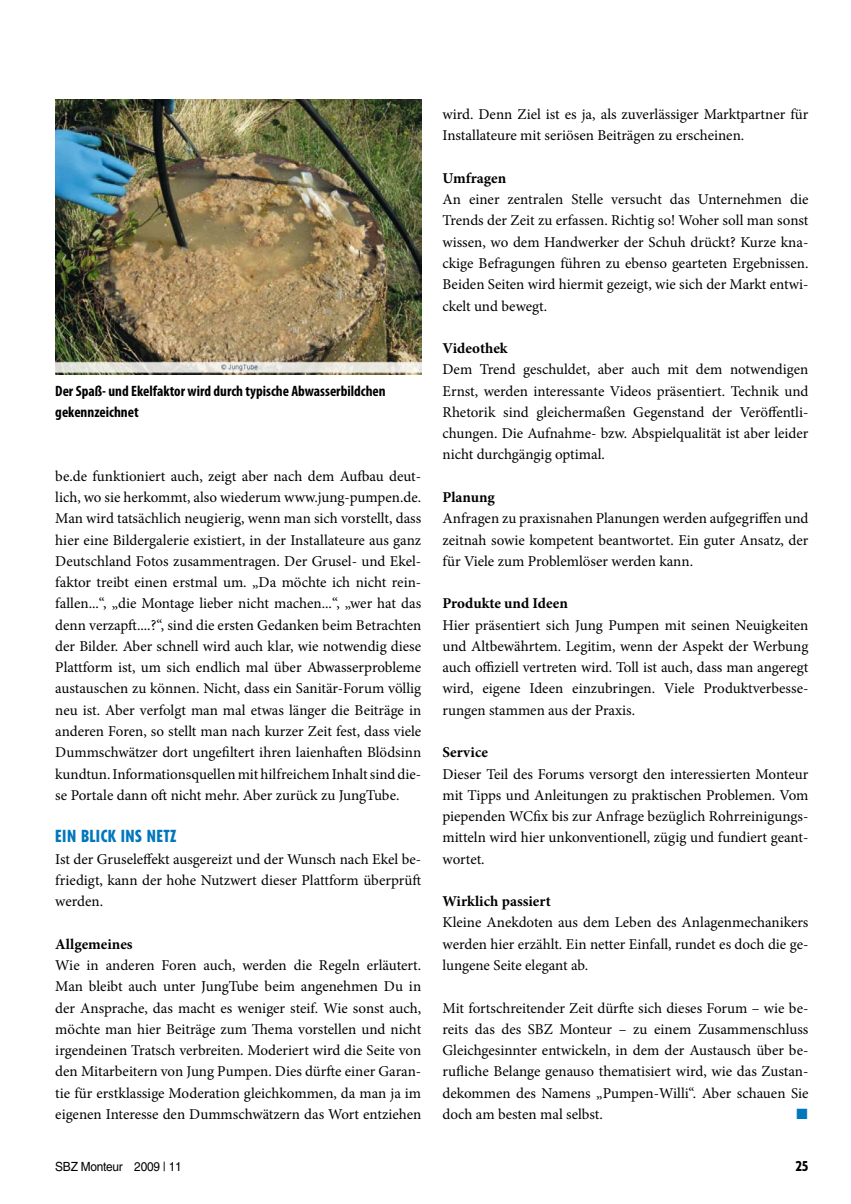
<style>
.page{position:relative;width:851px;height:1204px;background:#fff}
.page>*{position:absolute;margin:0;border:0;box-sizing:border-box;transform-origin:0 0}
.t1{font:800 condensed 16.5px "Tempo Std";letter-spacing:.03em;color:#0076bd}
.t2{font:15px/21.3px "Minion Pro";color:#000;text-align:justify}
.t3{font:700 15px "Minion Pro";color:#000}
.t4{font:700 condensed 15px/21.3px "Myriad Pro";color:#000}
.t5{font:800 condensed 13.5px "Tempo Std";color:#000}
.t6{font:12.6px "Helvetica LT Std";letter-spacing:-.02em;color:#000;scale:.94 1}
</style>
<div class="page">
<img style="left:55px;top:100px;width:366px;height:274px">
<p class="t4" style="left:55px;top:379px;width:332px">Der Spaß- und Ekelfaktor wird durch typische Abwasserbildchen gekennzeichnet</p>
<p class="t2" style="left:55px;top:465px;width:367px">be.de funktioniert auch, zeigt aber nach dem Aufbau deut&shy;lich, wo sie herkommt, also wiederum www.jung--pumpen.de.<br>Man wird tatsächlich neugierig, wenn man sich vorstellt, dass hier eine Bildergalerie existiert, in der Installateure aus ganz Deutschland Fotos zusammentragen. Der Grusel- und Ekel&shy;faktor treibt einen erstmal um. „Da möchte ich nicht rein&shy;fallen...“, „die Montage lieber nicht machen...“, „wer hat das denn verzapft....?“, sind die ersten Gedanken beim Betrachten der Bilder. Aber schnell wird auch klar, wie notwendig diese Plattform ist, um sich endlich mal über Abwasserprobleme austauschen zu können. Nicht, dass ein Sanitär-Forum völlig neu ist. Aber verfolgt man mal etwas länger die Beiträge in anderen Foren, so stellt man nach kurzer Zeit fest, dass viele Dummschwätzer dort ungefiltert ihren laienhaften Blödsinn kundtun. Informationsquellen mit hilfreichem Inhalt sind die&shy;se Portale dann oft nicht mehr. Aber zurück zu JungTube.</p>
<p class="t1" style="left:55px;top:825px;width:122px">EIN BLICK INS NETZ</p>
<p class="t2" style="left:55px;top:848px;width:367px">Ist der Gruseleffekt ausgereizt und der Wunsch nach Ekel be&shy;friedigt, kann der hohe Nutzwert dieser Plattform überprüft werden.</p>
<p class="t3" style="left:55px;top:933px;width:79px">Allgemeines</p>
<p class="t2" style="left:55px;top:954px;width:367px">Wie in anderen Foren auch, werden die Regeln erläutert.<br>Man bleibt auch unter JungTube beim angenehmen Du in der Ansprache, das macht es weniger steif. Wie sonst auch, möchte man hier Beiträge zum Thema vorstellen und nicht irgendeinen Tratsch verbreiten. Moderiert wird die Seite von den Mitarbeitern von Jung Pumpen. Dies dürfte einer Garan&shy;tie für erstklassige Moderation gleichkommen, da man ja im eigenen Interesse den Dummschwätzern das Wort entziehen</p>
<p class="t2" style="left:442px;top:104px;width:367px">wird. Denn Ziel ist es ja, als zuverlässiger Marktpartner für<br>Installateure mit seriösen Beiträgen zu erscheinen.</p>
<p class="t3" style="left:442px;top:167px;width:65px">Umfragen</p>
<p class="t2" style="left:442px;top:189px;width:367px">An einer zentralen Stelle versucht das Unternehmen die Trends der Zeit zu erfassen. Richtig so! Woher soll man sonst wissen, wo dem Handwerker der Schuh drückt? Kurze kna&shy;ckige Befragungen führen zu ebenso gearteten Ergebnissen.<br>Beiden Seiten wird hiermit gezeigt, wie sich der Markt entwi&shy;ckelt und bewegt.</p>
<p class="t3" style="left:442px;top:338px;width:66px">Videothek</p>
<p class="t2" style="left:442px;top:359px;width:367px">Dem Trend geschuldet, aber auch mit dem notwendigen Ernst, werden interessante Videos präsentiert. Technik und Rhetorik sind gleichermaßen Gegenstand der Veröffentli&shy;chungen. Die Aufnahme- bzw. Abspielqualität ist aber leider nicht durchgängig optimal.</p>
<p class="t3" style="left:442px;top:486px;width:54px">Planung</p>
<p class="t2" style="left:442px;top:508px;width:367px">Anfragen zu praxisnahen Planungen werden aufgegriffen und zeitnah sowie kompetent beantwortet. Ein guter Ansatz, der für Viele zum Problemlöser werden kann.</p>
<p class="t3" style="left:442px;top:593px;width:127px">Produkte und Ideen</p>
<p class="t2" style="left:442px;top:614px;width:367px">Hier präsentiert sich Jung Pumpen mit seinen Neuigkeiten und Altbewährtem. Legitim, wenn der Aspekt der Werbung auch offiziell vertreten wird. Toll ist auch, dass man angeregt wird, eigene Ideen einzubringen. Viele Produktverbesse&shy;rungen stammen aus der Praxis.</p>
<p class="t3" style="left:442px;top:741px;width:47px">Service</p>
<p class="t2" style="left:442px;top:763px;width:367px">Dieser Teil des Forums versorgt den interessierten Monteur mit Tipps und Anleitungen zu praktischen Problemen. Vom piependen WCfix bis zur Anfrage bezüglich Rohrreinigungs&shy;mitteln wird hier unkonventionell, zügig und fundiert geant&shy;wortet.</p>
<p class="t3" style="left:442px;top:890px;width:110px">Wirklich passiert</p>
<p class="t2" style="left:442px;top:912px;width:367px">Kleine Anekdoten aus dem Leben des Anlagenmechanikers werden hier erzählt. Ein netter Einfall, rundet es doch die ge&shy;lungene Seite elegant ab.</p>
<p class="t2" style="left:442px;top:997px;width:367px">Mit fortschreitender Zeit dürfte sich dieses Forum – wie be&shy;reits das des SBZ Monteur – zu einem Zusammenschluss Gleichgesinnter entwickeln, in dem der Austausch über be&shy;rufliche Belange genauso thematisiert wird, wie das Zustan&shy;dekommen des Namens „Pumpen-Willi“. Aber schauen Sie doch am besten mal selbst.</p>
<p class="t6" style="left:55px;top:1158px;width:136px">SBZ Monteur 2009 | 11</p>
<p class="t5" style="left:795px;top:1157px;width:14px">25</p>
</div>
